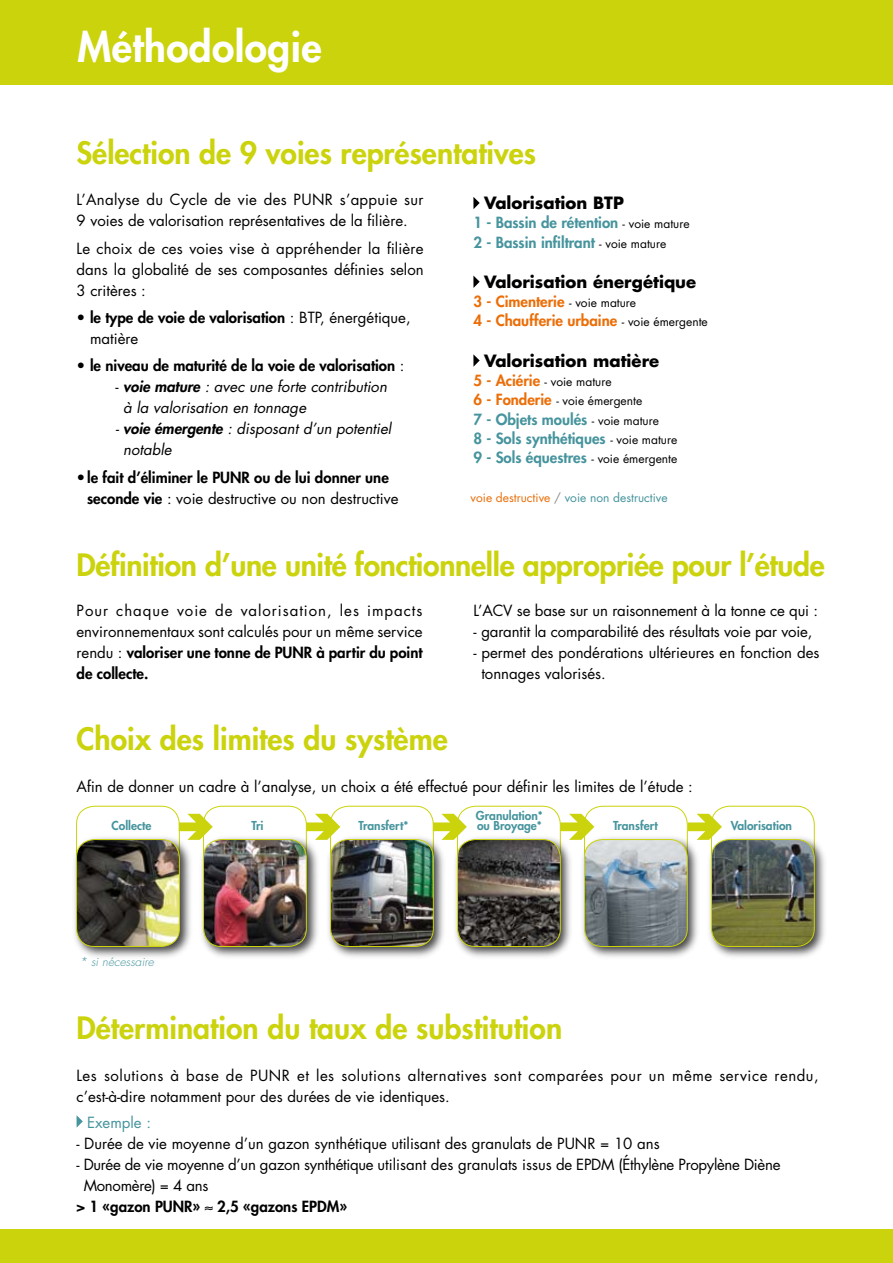
<style>
.page{position:relative;width:893px;height:1263px;background:#fff}
.page>*{position:absolute;margin:0;border:0;box-sizing:border-box;transform-origin:0 0}
.t1{font:800 40.5px "Futura";letter-spacing:.01em;color:#fff}
.t2{font:800 30px "Futura";color:#cbd30d}
.t3{font:700 16.5px "Futura";color:#000}
.t4{font:15px/21px "Futura";color:#000}
.t5{font:800 15px/21px "Futura";color:#000}
.t6{font:800 15px/19.2px "Futura";color:#46949d}
.t7{font:15px/21px "Futura";letter-spacing:.035em;color:#000}
.t8{font:15px "Futura";letter-spacing:-.02em;color:#000}
.t9{font:italic 15px/21px "Futura";color:#000}
.t10{font:800 15px/19.2px "Futura";color:#eb6e08}
.t11{font:15px "Futura";color:#46949d}
.t12{font:800 12px/10.5px "Futura";color:#46949d}
.t13{font:12px/19.2px "Futura";color:#000}
.t14{font:12px "Futura";color:#46949d}
.t15{font:italic 300 12px "Futura";color:#46949d}
.s1{font-weight:400}
.s2{font-style:normal}
.s3{font-weight:800}
.s4{font-weight:400;font-size:12px;color:#000}
.s5{font-weight:800;font-size:15px;color:#eb6e08}
.s6{color:#eb6e08}
.s7{color:#878889}
</style>
<div class="page">
<div style="left:0;top:0;width:893px;height:85px;background:#cbd30d"></div>
<svg style="left:473px;top:197px;width:7px;height:12px"></svg>
<svg style="left:473px;top:276px;width:7px;height:12px"></svg>
<svg style="left:473px;top:354px;width:7px;height:13px"></svg>
<svg style="left:77px;top:1116px;width:6px;height:11px"></svg>
<div style="left:71px;top:834px;width:123px;height:126px;background:#000;opacity:.75"></div>
<img style="left:77px;top:839px;width:102px;height:107px;border-radius:18px">
<div style="left:76px;top:839px;width:104px;height:108px;border:1px solid #cbd30d;border-radius:18px"></div>
<div style="left:198px;top:834px;width:123px;height:126px;background:#000;opacity:.75"></div>
<img style="left:204px;top:839px;width:102px;height:107px;border-radius:18px">
<div style="left:203px;top:839px;width:104px;height:108px;border:1px solid #cbd30d;border-radius:18px"></div>
<div style="left:325px;top:834px;width:123px;height:126px;background:#000;opacity:.75"></div>
<img style="left:330px;top:839px;width:103px;height:107px;border-radius:18px">
<div style="left:330px;top:839px;width:104px;height:108px;border:1px solid #cbd30d;border-radius:18px"></div>
<div style="left:452px;top:834px;width:123px;height:126px;background:#000;opacity:.75"></div>
<img style="left:457px;top:839px;width:103px;height:107px;border-radius:18px">
<div style="left:457px;top:839px;width:104px;height:108px;border:1px solid #cbd30d;border-radius:18px"></div>
<div style="left:579px;top:834px;width:123px;height:126px;background:#000;opacity:.75"></div>
<img style="left:584px;top:839px;width:103px;height:107px;border-radius:18px">
<div style="left:584px;top:839px;width:104px;height:108px;border:1px solid #cbd30d;border-radius:18px"></div>
<div style="left:706px;top:834px;width:123px;height:126px;background:#000;opacity:.75"></div>
<img style="left:711px;top:839px;width:103px;height:107px;border-radius:18px">
<div style="left:711px;top:839px;width:104px;height:108px;border:1px solid #cbd30d;border-radius:18px"></div>
<svg style="left:179px;top:814px;width:34px;height:26px"></svg>
<svg style="left:306px;top:814px;width:34px;height:26px"></svg>
<svg style="left:433px;top:814px;width:34px;height:26px"></svg>
<svg style="left:560px;top:814px;width:34px;height:26px"></svg>
<svg style="left:688px;top:814px;width:34px;height:26px"></svg>
<div style="left:0;top:1229px;width:893px;height:34px;background:#cbd30d"></div>
<h1 class="t1" style="left:78px;top:20px;width:246px">Méthodologie</h1>
<h2 class="t2" style="left:77px;top:133px;width:461px">Sélection de 9 voies représentatives</h2>
<p class="t4" style="left:77px;top:189px;width:349px">L’Analyse du Cycle de vie des PUNR s’appuie sur<br>9 voies de valorisation représentatives de la filière.</p>
<p class="t4" style="left:77px;top:237px;width:349px;text-align:justify">Le choix de ces voies vise à appréhender la filière dans la globalité de ses composantes définies selon 3 critères :</p>
<p class="t5" style="left:90px;top:307px;width:322px;text-indent:-13px"><span class="s1">•</span> le type de voie de valorisation <span class="s1">: BTP, énergétique, matière</span></p>
<p class="t5" style="left:77px;top:355px;width:329px"><span class="s1">•</span> le niveau de maturité de la voie de valorisation <span class="s1">:</span></p>
<p class="t9" style="left:123px;top:376px;width:265px;text-indent:-8px"><span class="s2">-</span> <span class="s3">voie mature</span> : avec une forte contribution à la valorisation en tonnage</p>
<p class="t9" style="left:123px;top:418px;width:270px;text-indent:-8px">- <span class="s3">voie émergente</span> : disposant d’un potentiel notable</p>
<p class="t5" style="left:87px;top:466px;width:313px;text-indent:-11px"><span class="s1">•</span>le fait d’éliminer le PUNR ou de lui donner une seconde vie <span class="s1">: voie destructive ou non destructive</span></p>
<p class="t3" style="left:484px;top:192px;width:141px">Valorisation BTP</p>
<p class="t6" style="left:473px;top:213px;width:218px">1 - Bassin de rétention <span class="s4">- voie mature<br></span>2 - Bassin infiltrant <span class="s4">- voie mature</span></p>
<p class="t3" style="left:484px;top:270px;width:214px">Valorisation énergétique</p>
<p class="t10" style="left:473px;top:292px;width:236px">3 - Cimenterie <span class="s4">- voie mature<br></span>4 - Chaufferie urbaine <span class="s4">- voie émergente</span></p>
<p class="t3" style="left:484px;top:349px;width:177px">Valorisation matière</p>
<p class="t13" style="left:473px;top:372px;width:170px"><span class="s5">5 - Aciérie</span> - voie mature<br><span class="s5">6 - Fonderie</span> - voie émergente</p>
<p class="t6" style="left:473px;top:409px;width:205px">7 - Objets moulés <span class="s4">- voie mature<br></span>8 - Sols synthétiques <span class="s4">- voie mature<br></span>9 - Sols équestres <span class="s4">- voie émergente</span></p>
<p class="t14" style="left:471px;top:489px;width:199px"><span class="s6">voie destructive</span> <span class="s7">/</span> voie non destructive</p>
<h2 class="t2" style="left:77px;top:544px;width:750px">Définition d’une unité fonctionnelle appropriée pour l’étude</h2>
<p class="t4" style="left:77px;top:600px;width:348px;text-align:justify">Pour chaque voie de valorisation, les impacts environnementaux sont calculés pour un même service rendu : <span class="s3">valoriser une tonne de PUNR à partir du point de collecte.</span></p>
<p class="t4" style="left:474px;top:600px;width:346px">L’ACV se base sur un raisonnement à la tonne ce qui :</p>
<p class="t4" style="left:474px;top:621px;width:340px">- garantit la comparabilité des résultats voie par voie,</p>
<p class="t4" style="left:481px;top:642px;width:340px;text-indent:-8px">- permet des pondérations ultérieures en fonction des tonnages valorisés.</p>
<h2 class="t2" style="left:77px;top:718px;width:373px">Choix des limites du système</h2>
<p class="t4" style="left:77px;top:776px;width:618px">Afin de donner un cadre à l’analyse, un choix a été effectué pour définir les limites de l’étude :</p>
<p class="t12" style="left:112px;top:820px;width:41px">Collecte</p>
<p class="t12" style="left:252px;top:820px;width:13px">Tri</p>
<p class="t12" style="left:359px;top:820px;width:51px">Transfert*</p>
<p class="t12" style="left:476px;top:810px;width:68px">Granulation* ou Broyage*</p>
<p class="t12" style="left:613px;top:820px;width:46px">Transfert</p>
<p class="t12" style="left:731px;top:820px;width:63px">Valorisation</p>
<p class="t15" style="left:80px;top:954px;width:76px">* si nécessaire</p>
<h2 class="t2" style="left:77px;top:1008px;width:487px">Détermination du taux de substitution</h2>
<p class="t7" style="left:77px;top:1065px;width:744px">Les solutions à base de PUNR et les solutions alternatives sont comparées pour un même service rendu, c’est-à-dire notamment pour des durées de vie identiques.</p>
<p class="t11" style="left:87px;top:1112px;width:65px">Exemple :</p>
<p class="t4" style="left:77px;top:1132px;width:585px">- Durée de vie moyenne d’un gazon synthétique utilisant des granulats de PUNR = 10 ans</p>
<p class="t8" style="left:77px;top:1154px;width:705px">- Durée de vie moyenne d’un gazon synthétique utilisant des granulats issus de EPDM (Éthylène Propylène Diène</p>
<p class="t8" style="left:84px;top:1175px;width:126px">Monomère) = 4 ans</p>
<p class="t5" style="left:77px;top:1195px;width:272px">&gt; 1 «gazon PUNR» ≈ 2,5 «gazons EPDM»</p>
</div>
